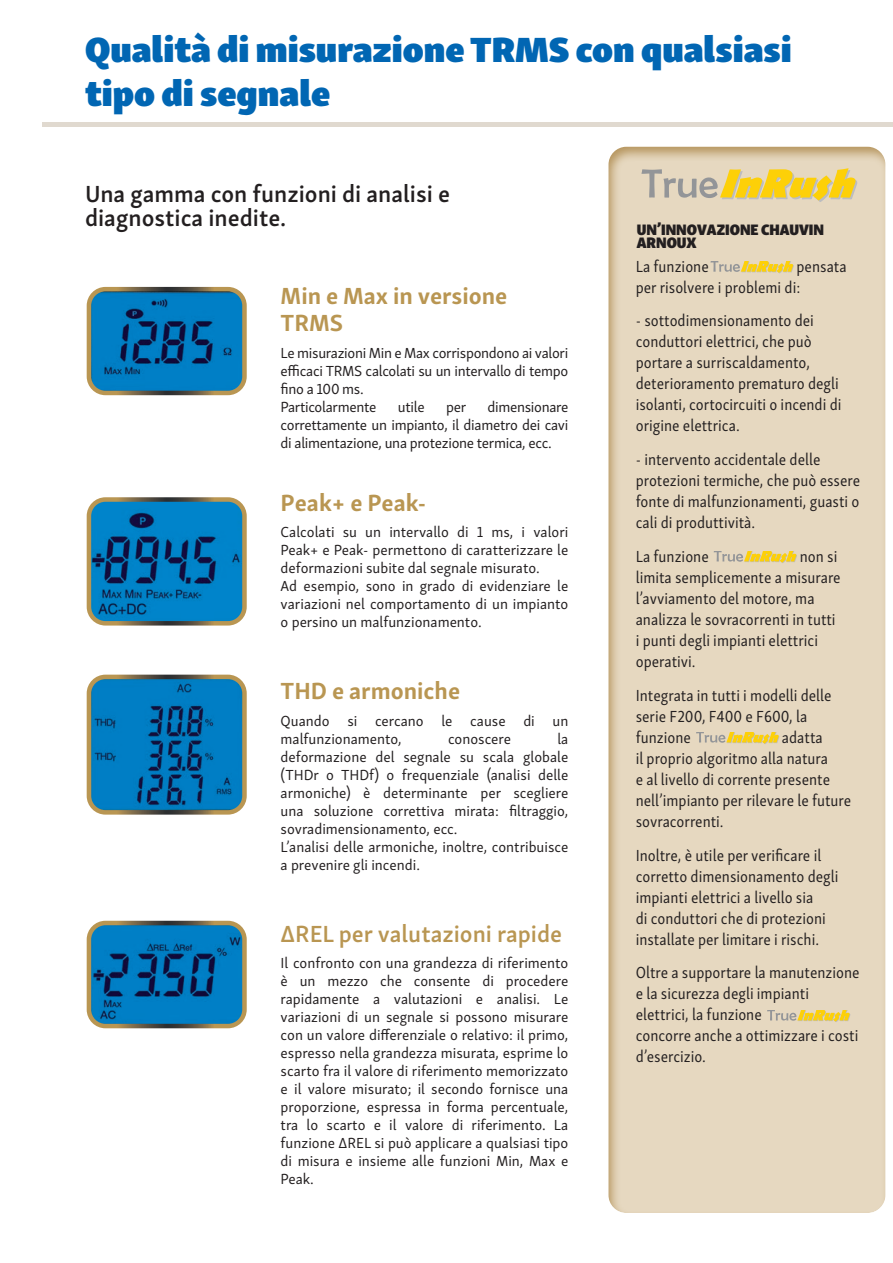
<style>
.page{position:relative;width:893px;height:1263px;background:#fff}
.page>*{position:absolute;margin:0;border:0;box-sizing:border-box;transform-origin:0 0}
.t1{font:36px/43.2px "Skolar Sans Latn Bl";color:#0166b3}
.t2{font:600 24px/24px "Skolar Sans Latn";color:#231f20}
.t3{font:700 24px/27px "Skolar Sans Latn";color:#b99652}
.t4{font:600 24px "Skolar Sans Latn";color:#b99652}
.t5{font:16.5px/21px "Skolar Sans Latn Cn";color:#231f20}
.t6{font:15.6px/12.8px "Skolar Sans Latn Cn Bl";color:#231f20}
.t7{font:15px/18px "Skolar Sans Latn";color:#231f20}
.t8{font:15px/18px "Skolar Sans Latn";letter-spacing:-.02em;color:#231f20}
</style>
<div class="page">
<div style="left:43px;top:122px;width:850px;height:5px;background:#e0d9cf"></div>
<div style="left:606px;top:146px;width:280px;height:1068px;background:#e6d8c0"></div>
<svg style="left:641px;top:168px;width:216px;height:34px"></svg>
<img style="left:92px;top:292px;width:150px;height:98px">
<div style="left:87px;top:287px;width:160px;height:108px;border:4px solid #fff;border-radius:17px"></div>
<img style="left:92px;top:502px;width:150px;height:121px">
<div style="left:87px;top:497px;width:160px;height:128px;border:4px solid #fff;border-radius:17px"></div>
<img style="left:92px;top:680px;width:150px;height:130px">
<div style="left:87px;top:675px;width:160px;height:140px;border:4px solid #fff;border-radius:17px"></div>
<img style="left:92px;top:926px;width:150px;height:97px">
<div style="left:87px;top:921px;width:160px;height:107px;border:4px solid #fff;border-radius:17px"></div>
<svg style="left:710px;top:262px;width:84px;height:11px"></svg>
<svg style="left:714px;top:552px;width:83px;height:11px"></svg>
<svg style="left:696px;top:733px;width:83px;height:11px"></svg>
<svg style="left:767px;top:1011px;width:83px;height:11px"></svg>
<h1 class="t1" style="left:85px;top:25px;width:708px">Qualità di misurazione TRMS con qualsiasi tipo di segnale</h1>
<h2 class="t2" style="left:85px;top:180px;width:366px">Una gamma con funzioni di analisi e diagnostica inedite.</h2>
<h2 class="t3" style="left:281px;top:280px;width:228px">Min e Max in versione<br>TRMS</h2>
<p class="t8" style="left:281px;top:343px;width:289px">Le misurazioni Min e Max corrispondono ai valori efficaci TRMS calcolati su un intervallo di tempo fino a 100 ms.<br>Particolarmente</p>
<p class="t7" style="left:281px;top:397px;width:289px;text-align:justify;text-indent:207px">dimensionare correttamente un impianto, il diametro dei cavi di alimentazione, una protezione termica, ecc.</p>
<p class="t7" style="left:398px;top:397px;width:28px">utile</p>
<p class="t7" style="left:446px;top:397px;width:22px">per</p>
<h2 class="t3" style="left:281px;top:487px;width:147px">Peak+ e Peak-</h2>
<p class="t7" style="left:281px;top:522px;width:289px">Calcolati su un intervallo di 1 ms, i valori Peak+ e Peak- permettono di caratterizzare le deformazioni subite dal segnale misurato.<br>Ad esempio, sono in grado di evidenziare le variazioni nel comportamento di un impianto o persino un malfunzionamento.</p>
<h2 class="t3" style="left:281px;top:675px;width:181px">THD e armoniche</h2>
<p class="t7" style="left:281px;top:711px;width:289px">Quando si cercano le cause di un malfunzionamento,</p>
<p class="t7" style="left:281px;top:729px;width:289px;text-indent:277px">la deformazione del segnale su scala globale (THDr o THDf) o frequenziale (analisi delle armoniche) è determinante per scegliere una soluzione correttiva mirata: filtraggio, sovradimensionamento, ecc.<br>L’analisi delle armoniche, inoltre, contribuisce a prevenire gli incendi.</p>
<p class="t7" style="left:448px;top:729px;width:64px">conoscere</p>
<h2 class="t4" style="left:281px;top:915px;width:283px">ΔREL per valutazioni rapide</h2>
<p class="t7" style="left:281px;top:953px;width:289px;text-align:justify">Il confronto con una grandezza di riferimento è un mezzo che consente di procedere rapidamente a valutazioni e analisi. Le variazioni di un segnale si possono misurare con un valore differenziale o relativo: il primo, espresso nella grandezza misurata, esprime lo scarto fra il valore di riferimento memorizzato e il valore misurato; il secondo fornisce una proporzione, espressa in forma percentuale, tra lo scarto e il valore di riferimento. La funzione ∆REL si può applicare a qualsiasi tipo di misura e insieme alle funzioni Min, Max e Peak.</p>
<p class="t6" style="left:637px;top:222px;width:189px">UN’INNOVAZIONE CHAUVIN<br>ARNOUX</p>
<p class="t5" style="left:636px;top:254px;width:75px">La funzione</p>
<p class="t5" style="left:636px;top:254px;width:212px;text-indent:161px">pensata per risolvere i problemi di:</p>
<p class="t5" style="left:636px;top:309px;width:207px">- sottodimensionamento dei conduttori elettrici, che può portare a surriscaldamento, deterioramento prematuro degli isolanti, cortocircuiti o incendi di origine elettrica.</p>
<p class="t5" style="left:636px;top:448px;width:226px">- intervento accidentale delle protezioni termiche, che può essere fonte di malfunzionamenti, guasti o cali di produttività.</p>
<p class="t5" style="left:636px;top:545px;width:75px">La funzione</p>
<p class="t5" style="left:636px;top:545px;width:206px;text-indent:164px">non si limita semplicemente a misurare l’avviamento del motore, ma analizza le sovracorrenti in tutti i punti degli impianti elettrici operativi.</p>
<p class="t5" style="left:636px;top:683px;width:197px">Integrata in tutti i modelli delle serie F200, F400 e F600, la funzione</p>
<p class="t5" style="left:636px;top:725px;width:217px;text-indent:146px">adatta<br>il proprio algoritmo alla natura<br>e al livello di corrente presente nell’impianto per rilevare le future sovracorrenti.</p>
<p class="t5" style="left:636px;top:843px;width:204px">Inoltre, è utile per verificare il corretto dimensionamento degli impianti elettrici a livello sia<br>di conduttori che di protezioni installate per limitare i rischi.</p>
<p class="t5" style="left:636px;top:961px;width:225px">Oltre a supportare la manutenzione e la sicurezza degli impianti elettrici, la funzione<br>concorre anche a ottimizzare i costi d’esercizio.</p>
</div>
